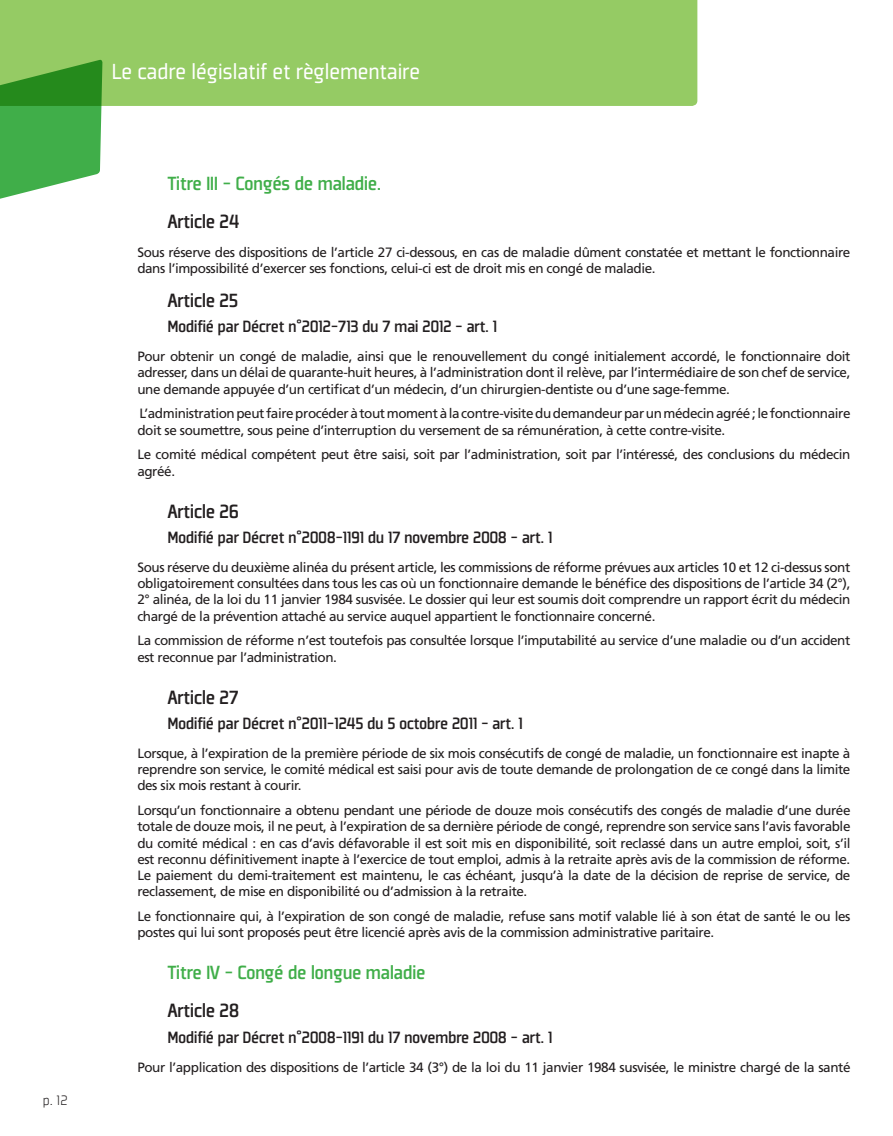
<style>
.page{position:relative;width:893px;height:1136px;background:#fff}
.page>*{position:absolute;margin:0;border:0;box-sizing:border-box;transform-origin:0 0}
.t1{font:24px "Plexes";letter-spacing:-.03em;color:#fff}
.t2{font:500 21px "Plexes";letter-spacing:-.03em;color:#40ae49}
.t3{font:500 21px "Plexes";letter-spacing:-.03em;color:#231f20}
.t4{font:500 18px "Plexes";letter-spacing:-.03em;color:#231f20}
.t5{font:300 15px "Plexes";color:#231f20}
.t6{font:13.5px/16.2px "Frutiger";letter-spacing:-.03em;color:#231f20}
</style>
<div class="page">
<div style="left:0;top:0;width:697px;height:106px;background:#95cb64"></div>
<svg style="left:0;top:59px;width:102px;height:140px;background:#53af51"></svg>
<p class="t5" style="left:43px;top:1092px;width:27px">p. 12</p>
<h1 class="t1" style="left:112px;top:58px;width:310px">Le cadre législatif et règlementaire</h1>
<h2 class="t2" style="left:167px;top:173px;width:215px">Titre III - Congés de maladie.</h2>
<h2 class="t3" style="left:167px;top:211px;width:74px">Article 24</h2>
<p class="t6" style="left:137px;top:244px;width:714px">Sous réserve des dispositions de l’article 27 ci-dessous, en cas de maladie dûment constatée et mettant le fonctionnaire dans l’impossibilité d’exercer ses fonctions, celui-ci est de droit mis en congé de maladie.</p>
<h2 class="t3" style="left:167px;top:289px;width:73px">Article 25</h2>
<h3 class="t4" style="left:167px;top:317px;width:331px">Modifié par Décret n°2012-713 du 7 mai 2012 - art. 1</h3>
<p class="t6" style="left:137px;top:348px;width:715px;text-align:justify">Pour obtenir un congé de maladie, ainsi que le renouvellement du congé initialement accordé, le fonctionnaire doit adresser, dans un délai de quarante-huit heures, à l’administration dont il relève, par l’intermédiaire de son chef de service, une demande appuyée d’un certificat d’un médecin, d’un chirurgien-dentiste ou d’une sage-femme.</p>
<p class="t6" style="left:137px;top:405px;width:715px">L’administration peut faire procéder à tout moment à la contre-visite du demandeur par un médecin agréé ; le fonctionnaire doit se soumettre, sous peine d’interruption du versement de sa rémunération, à cette contre-visite.</p>
<p class="t6" style="left:137px;top:446px;width:715px">Le comité médical compétent peut être saisi, soit par l’administration, soit par l’intéressé, des conclusions du médecin agréé.</p>
<h2 class="t3" style="left:167px;top:500px;width:73px">Article 26</h2>
<h3 class="t4" style="left:167px;top:528px;width:387px">Modifié par Décret n°2008-1191 du 17 novembre 2008 - art. 1</h3>
<p class="t6" style="left:137px;top:559px;width:715px;text-align:justify">Sous réserve du deuxième alinéa du présent article, les commissions de réforme prévues aux articles 10 et 12 ci-dessus sont obligatoirement consultées dans tous les cas où un fonctionnaire demande le bénéfice des dispositions de l’article 34 (2°), 2° alinéa, de la loi du 11 janvier 1984 susvisée. Le dossier qui leur est soumis doit comprendre un rapport écrit du médecin chargé de la prévention attaché au service auquel appartient le fonctionnaire concerné.</p>
<p class="t6" style="left:137px;top:632px;width:714px">La commission de réforme n’est toutefois pas consultée lorsque l’imputabilité au service d’une maladie ou d’un accident est reconnue par l’administration.</p>
<h2 class="t3" style="left:167px;top:686px;width:73px">Article 27</h2>
<h3 class="t4" style="left:167px;top:714px;width:357px">Modifié par Décret n°2011-1245 du 5 octobre 2011 - art. 1</h3>
<p class="t6" style="left:137px;top:745px;width:715px;text-align:justify">Lorsque, à l’expiration de la première période de six mois consécutifs de congé de maladie, un fonctionnaire est inapte à reprendre son service, le comité médical est saisi pour avis de toute demande de prolongation de ce congé dans la limite des six mois restant à courir.</p>
<p class="t6" style="left:137px;top:802px;width:715px;text-align:justify">Lorsqu’un fonctionnaire a obtenu pendant une période de douze mois consécutifs des congés de maladie d’une durée totale de douze mois, il ne peut, à l’expiration de sa dernière période de congé, reprendre son service sans l’avis favorable du comité médical : en cas d’avis défavorable il est soit mis en disponibilité, soit reclassé dans un autre emploi, soit, s’il est reconnu définitivement inapte à l’exercice de tout emploi, admis à la retraite après avis de la commission de réforme.<br>Le paiement du demi-traitement est maintenu, le cas échéant, jusqu’à la date de la décision de reprise de service, de reclassement, de mise en disponibilité ou d’admission à la retraite.</p>
<p class="t6" style="left:137px;top:907px;width:715px">Le fonctionnaire qui, à l’expiration de son congé de maladie, refuse sans motif valable lié à son état de santé le ou les postes qui lui sont proposés peut être licencié après avis de la commission administrative paritaire.</p>
<h2 class="t2" style="left:167px;top:961px;width:260px">Titre IV - Congé de longue maladie</h2>
<h2 class="t3" style="left:167px;top:999px;width:74px">Article 28</h2>
<h3 class="t4" style="left:167px;top:1027px;width:387px">Modifié par Décret n°2008-1191 du 17 novembre 2008 - art. 1</h3>
<p class="t6" style="left:137px;top:1058px;width:715px">Pour l’application des dispositions de l’article 34 (3°) de la loi du 11 janvier 1984 susvisée, le ministre chargé de la santé</p>
</div>
